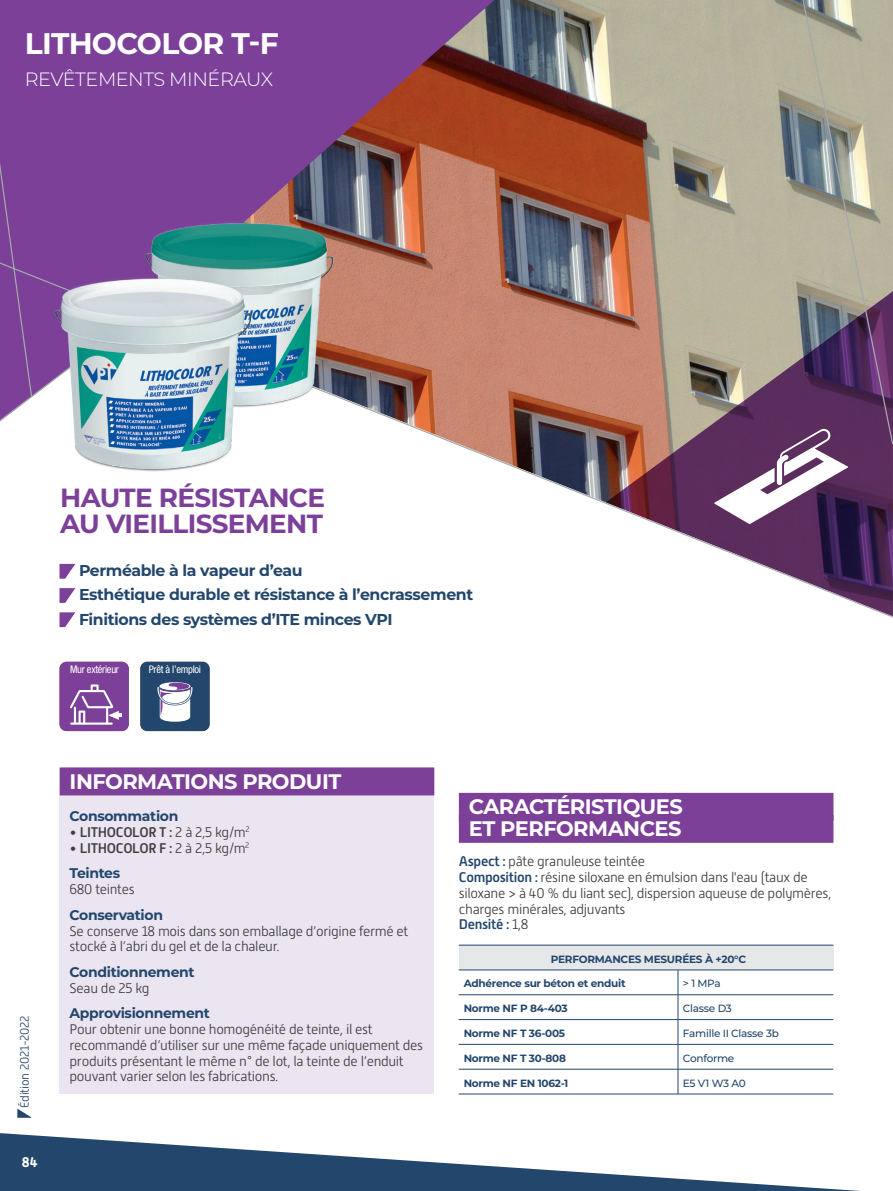
<style>
.page{position:relative;width:893px;height:1191px;background:#fff}
.page>*{position:absolute;margin:0;border:0;box-sizing:border-box;transform-origin:0 0}
.t1{font:700 29.75px "Montserrat";letter-spacing:-.025em;color:#fff}
.t2{font:700 26.25px/26.2px "Montserrat";letter-spacing:-.025em;color:#7c4099}
.t3{font:700 21px/21.9px "Montserrat";letter-spacing:-.025em;color:#fff}
.t4{font:300 19.25px "Montserrat";letter-spacing:-.025em;color:#fff}
.t5{font:700 15.75px/24.2px "Montserrat";letter-spacing:-.025em;color:#23466c}
.t6{font:300 14px/15.8px "Alwyn New";letter-spacing:-.025em;color:#3e3e3f}
.t7{font:700 14px "Montserrat";letter-spacing:-.025em;color:#23466c}
.t8{font:500 14px "Alwyn New";letter-spacing:-.025em;color:#3e3e3f}
.t9{font:700 14px "Alwyn New";color:#fff}
.t10{font:300 12.25px "Alwyn New";letter-spacing:-.025em;color:#23466c}
.t11{font:700 10.5px "Montserrat";letter-spacing:-.025em;color:#23466c}
.t12{font:500 10.5px "Montserrat";letter-spacing:-.025em;color:#23466c}
.t13{font:condensed 10.5px "Helvetica Neue";letter-spacing:-.025em;color:#fff}
.s1{font-weight:300}
.s2{font-weight:500;color:#23466c}
</style>
<div class="page">
<svg style="left:60px;top:618px;width:12px;height:9px"></svg>
<div style="left:459px;top:945px;width:374px;height:25px;background:#e6e7e9"></div>
<hr style="left:459px;top:944px;width:219px;height:1px;background:#23466c">
<hr style="left:678px;top:944px;width:155px;height:1px;background:#23466c">
<hr style="left:459px;top:969px;width:219px;height:1px;background:#23466c">
<hr style="left:678px;top:969px;width:155px;height:1px;background:#23466c">
<hr style="left:459px;top:994px;width:219px;height:1px;background:#23466c">
<hr style="left:678px;top:994px;width:155px;height:1px;background:#23466c">
<hr style="left:459px;top:1019px;width:219px;height:1px;background:#23466c">
<hr style="left:459px;top:1044px;width:219px;height:1px;background:#23466c">
<hr style="left:678px;top:1019px;width:155px;height:1px;background:#23466c">
<hr style="left:678px;top:1044px;width:155px;height:1px;background:#23466c">
<hr style="left:459px;top:1068px;width:219px;height:1px;background:#23466c">
<svg style="left:678px;top:970px;width:1px;height:123px"></svg>
<hr style="left:678px;top:1068px;width:155px;height:1px;background:#23466c">
<hr style="left:459px;top:1093px;width:219px;height:1px;background:#23466c">
<hr style="left:678px;top:1093px;width:155px;height:1px;background:#23466c">
<div style="left:60px;top:768px;width:374px;height:326px;background:#ebe5f1"></div>
<div style="left:60px;top:662px;width:69px;height:69px;background:#7c4099;border-radius:7px"></div>
<svg style="left:70px;top:684px;width:52px;height:40px"></svg>
<div style="left:140px;top:662px;width:70px;height:69px;background:#23466c;border-radius:7px"></div>
<svg style="left:157px;top:682px;width:36px;height:39px"></svg>
<div style="left:33px;top:0;width:104px;height:252px;background:#7c4099"></div>
<img style="left:137px;top:0;width:660px;height:252px">
<div style="left:0;top:0;width:33px;height:252px;background:#7c4099"></div>
<svg style="left:0;top:252px;width:893px;height:366px"></svg>
<svg style="left:797px;top:0;width:96px;height:445px;background:#928889"></svg>
<svg style="left:0;top:1133px;width:860px;height:58px"></svg>
<svg style="left:17px;top:1108px;width:14px;height:9px"></svg>
<img style="left:139px;top:219px;width:203px;height:204px">
<img style="left:40px;top:274px;width:216px;height:197px">
<div style="left:60px;top:767px;width:374px;height:28px;background:#7c4099"></div>
<div style="left:459px;top:793px;width:374px;height:28px;background:#7c4099"></div>
<div style="left:459px;top:815px;width:374px;height:28px;background:#7c4099"></div>
<h1 class="t1" style="left:25px;top:22px;width:256px">LITHOCOLOR T-F</h1>
<h3 class="t4" style="left:25px;top:66px;width:250px">REVÊTEMENTS MINÉRAUX</h3>
<h2 class="t2" style="left:60px;top:483px;width:266px">HAUTE RÉSISTANCE<br>AU VIEILLISSEMENT</h2>
<p class="t5" style="left:79px;top:558px;width:396px">Perméable à la vapeur d’eau<br>Esthétique durable et résistance à l’encrassement<br>Finitions des systèmes d’ITE minces VPI</p>
<p class="t13" style="left:70px;top:662px;width:50px">Mur extérieur</p>
<p class="t13" style="left:149px;top:662px;width:54px">Prêt à l’emploi</p>
<p class="t10" style="left:18px;top:1107px;width:94px;rotate:-90deg">Édition 2021-2022</p>
<p class="t9" style="left:22px;top:1153px;width:17px">84</p>
<h3 class="t3" style="left:70px;top:769px;width:273px">INFORMATIONS PRODUIT</h3>
<p class="t7" style="left:70px;top:806px;width:110px">Consommation</p>
<p class="t8" style="left:70px;top:824px;width:181px"><span class="s1">•</span> LITHOCOLOR T : <span class="s1">2 à 2,5 kg/m</span><sup>2</sup></p>
<p class="t8" style="left:70px;top:840px;width:181px"><span class="s1">•</span> LITHOCOLOR F : <span class="s1">2 à 2,5 kg/m</span><sup>2</sup></p>
<p class="t7" style="left:70px;top:863px;width:52px">Teintes</p>
<p class="t6" style="left:70px;top:881px;width:67px">680 teintes</p>
<p class="t7" style="left:70px;top:904px;width:95px">Conservation</p>
<p class="t6" style="left:70px;top:923px;width:340px">Se conserve 18 mois dans son emballage d’origine fermé et stocké à l’abri du gel et de la chaleur.</p>
<p class="t7" style="left:70px;top:962px;width:127px">Conditionnement</p>
<p class="t6" style="left:70px;top:980px;width:81px">Seau de 25 kg</p>
<p class="t7" style="left:70px;top:1003px;width:142px">Approvisionnement</p>
<p class="t6" style="left:70px;top:1021px;width:355px">Pour obtenir une bonne homogénéité de teinte, il est recommandé d’utiliser sur une même façade uniquement des produits présentant le même n° de lot, la teinte de l’enduit pouvant varier selon les fabrications.</p>
<h3 class="t3" style="left:469px;top:794px;width:216px">CARACTÉRISTIQUES<br>ET PERFORMANCES</h3>
<p class="t6" style="left:459px;top:853px;width:374px"><span class="s2">Aspect :</span> pâte granuleuse teintée<br><span class="s2">Composition :</span> résine siloxane en émulsion dans l'eau (taux de siloxane &gt; à 40 % du liant sec), dispersion aqueuse de polymères, charges minérales, adjuvants<br><span class="s2">Densité :</span> 1,8</p>
<p class="t11" style="left:551px;top:951px;width:197px">PERFORMANCES MESURÉES À +20°C</p>
<p class="t11" style="left:464px;top:976px;width:163px">Adhérence sur béton et enduit</p>
<p class="t12" style="left:683px;top:976px;width:39px">&gt; 1 MPa</p>
<p class="t11" style="left:464px;top:1001px;width:105px">Norme NF P 84-403</p>
<p class="t12" style="left:683px;top:1001px;width:51px">Classe D3</p>
<p class="t11" style="left:464px;top:1025px;width:103px">Norme NF T 36-005</p>
<p class="t12" style="left:683px;top:1026px;width:97px">Famille II Classe 3b</p>
<p class="t11" style="left:464px;top:1050px;width:104px">Norme NF T 30-808</p>
<p class="t12" style="left:683px;top:1050px;width:53px">Conforme</p>
<p class="t11" style="left:464px;top:1075px;width:106px">Norme NF EN 1062-1</p>
<p class="t12" style="left:683px;top:1075px;width:64px">E5 V1 W3 A0</p>
</div>
